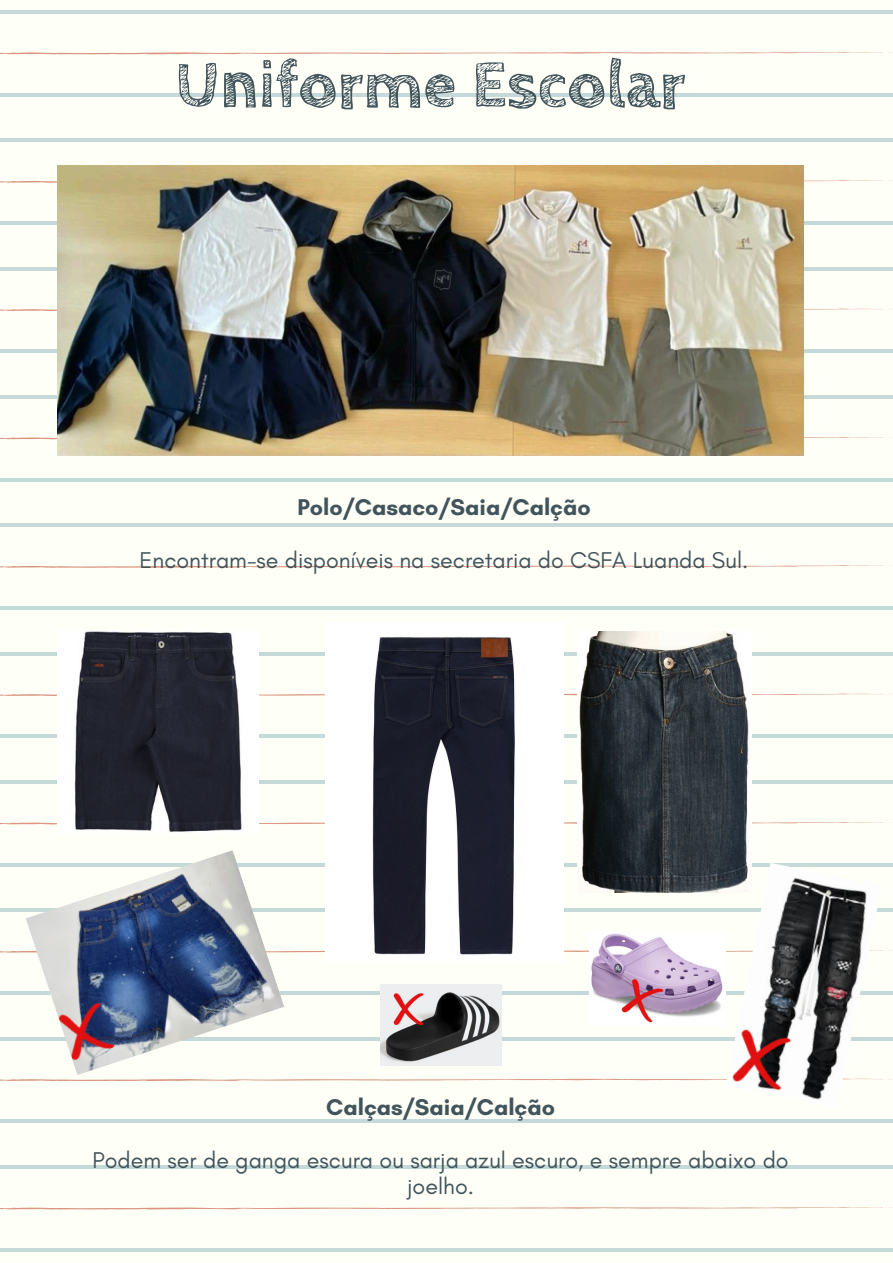
<style>
.page{position:relative;width:893px;height:1263px;background:#fefff2}
.page>*{position:absolute;margin:0;border:0;box-sizing:border-box;transform-origin:0 0}
.t1{font:700 67.43px "Cabin Sketch";color:#41545b}
.t2{font:23.25px "Glacial Indifference";color:#41545b}
.t3{font:700 23.25px "Glacial Indifference";color:#41545b}
</style>
<div class="page">
<svg style="left:0;top:52px;width:892px;height:3px"></svg>
<svg style="left:0;top:180px;width:892px;height:3px"></svg>
<svg style="left:0;top:309px;width:891px;height:2px"></svg>
<svg style="left:0;top:437px;width:892px;height:3px"></svg>
<svg style="left:0;top:565px;width:892px;height:3px"></svg>
<svg style="left:0;top:694px;width:891px;height:2px"></svg>
<svg style="left:0;top:822px;width:892px;height:3px"></svg>
<svg style="left:0;top:950px;width:892px;height:3px"></svg>
<svg style="left:0;top:1078px;width:892px;height:3px"></svg>
<svg style="left:0;top:1207px;width:892px;height:3px"></svg>
<hr style="left:0;top:10px;width:893px;height:4px;background:#c5d9d8">
<hr style="left:0;top:93px;width:893px;height:3px;background:#a0c2bf">
<hr style="left:0;top:138px;width:893px;height:4px;background:#c5d9d8">
<hr style="left:0;top:221px;width:893px;height:4px;background:#c5d9d8">
<hr style="left:0;top:267px;width:893px;height:3px;background:#a0c2bf">
<hr style="left:0;top:349px;width:893px;height:4px;background:#c5d9d8">
<hr style="left:0;top:395px;width:893px;height:4px;background:#c5d9d8">
<hr style="left:0;top:478px;width:893px;height:3px;background:#a0c2bf">
<hr style="left:0;top:523px;width:893px;height:4px;background:#c5d9d8">
<hr style="left:0;top:606px;width:893px;height:4px;background:#c5d9d8">
<hr style="left:0;top:652px;width:893px;height:3px;background:#a0c2bf">
<hr style="left:0;top:734px;width:893px;height:4px;background:#c5d9d8">
<hr style="left:0;top:780px;width:893px;height:4px;background:#c5d9d8">
<hr style="left:0;top:863px;width:893px;height:3px;background:#a0c2bf">
<hr style="left:0;top:908px;width:893px;height:4px;background:#c5d9d8">
<hr style="left:0;top:991px;width:893px;height:4px;background:#c5d9d8">
<hr style="left:0;top:1037px;width:893px;height:3px;background:#a0c2bf">
<hr style="left:0;top:1119px;width:893px;height:4px;background:#c5d9d8">
<hr style="left:0;top:1165px;width:893px;height:4px;background:#c5d9d8">
<hr style="left:0;top:1248px;width:893px;height:3px;background:#c5d9d8">
<img style="left:58px;top:166px;width:746px;height:289px">
<img style="left:577px;top:631px;width:174px;height:261px">
<img style="left:325px;top:623px;width:238px;height:339px">
<img style="left:58px;top:631px;width:201px;height:201px">
<img style="left:26px;top:850px;width:258px;height:225px">
<img style="left:725px;top:863px;width:157px;height:243px">
<img style="left:589px;top:932px;width:136px;height:93px">
<img style="left:380px;top:985px;width:121px;height:80px">
<p class="t1" style="left:175px;top:47px;width:512px">Uniforme Escolar</p>
<p class="t3" style="left:297px;top:493px;width:295px">Polo/Casaco/Saia/Calção</p>
<p class="t2" style="left:140px;top:546px;width:610px">Encontram-se disponíveis na secretaria do CSFA Luanda Sul.</p>
<p class="t3" style="left:326px;top:1092px;width:230px">Calças/Saia/Calção</p>
<h2 class="t2" style="left:93px;top:1145px;width:697px">Podem ser de ganga escura ou sarja azul escuro, e sempre abaixo do</h2>
<p class="t2" style="left:407px;top:1172px;width:68px">joelho.</p>
</div>
